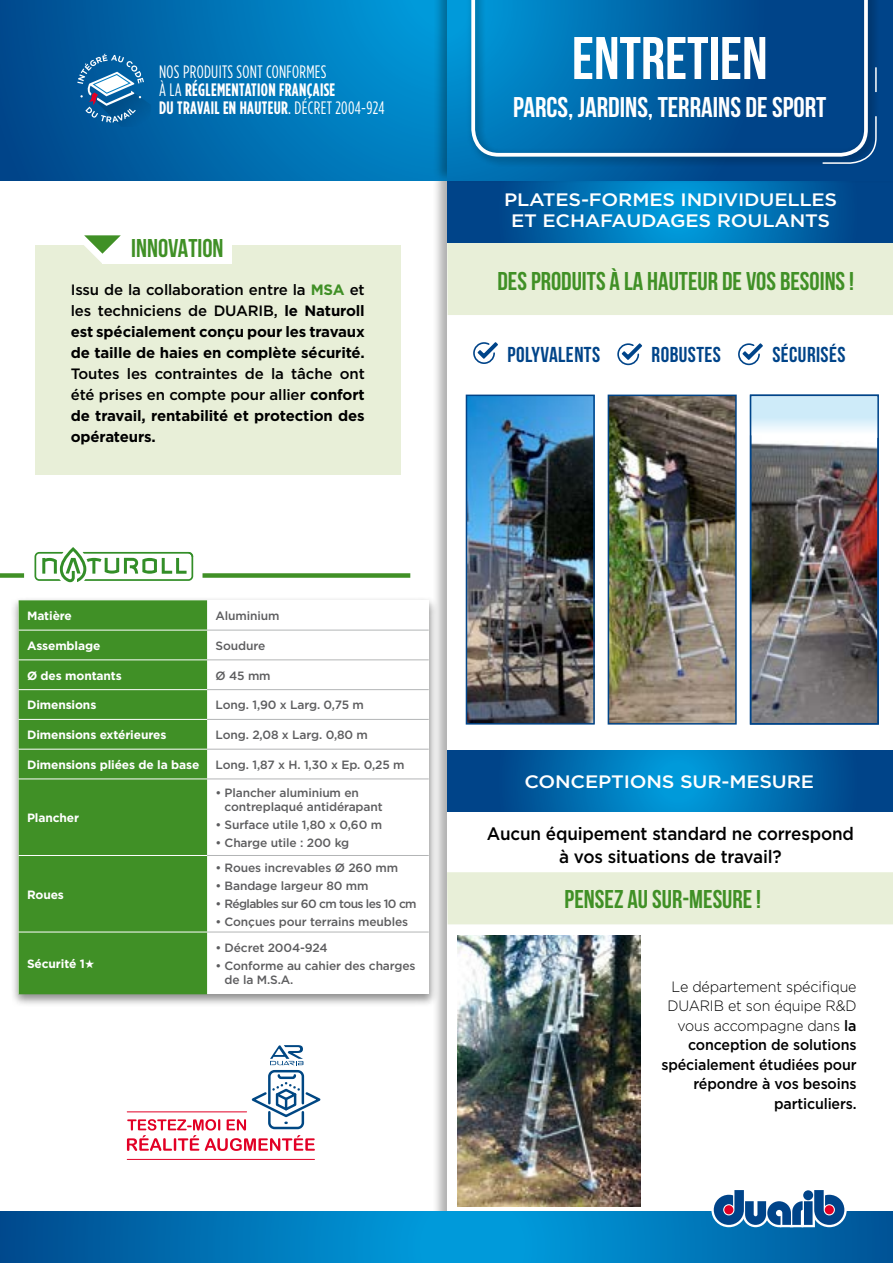
<style>
.page{position:relative;width:893px;height:1263px;background:#fff}
.page>*{position:absolute;margin:0;border:0;box-sizing:border-box;transform-origin:0 0}
.t1{font:700 60px "Bebas Neue";color:#fff}
.t2{font:700 28.5px "Bebas Neue";color:#fff}
.t3{font:700 25.65px "Bebas Neue";color:#409026}
.t4{font:700 21.6px "Bebas Neue";letter-spacing:.02em;color:#004489}
.t5{font:18px/18px "Gotham Condensed";letter-spacing:.02em;color:#fff;scale:.95 1}
.t6{font:500 18px/21.6px "Gotham";letter-spacing:-.01em;color:#fff;text-align:center;scale:1.1 1}
.t7{font:500 18px/22.5px "Gotham";letter-spacing:-.01em;color:#000;text-align:center;scale:.95 1}
.t8{font:500 15px/19.5px "Gotham";letter-spacing:-.01em;color:#000;text-align:right;scale:.95 1}
.t9{font:700 15px/21px "Gotham";letter-spacing:-.01em;color:#000;text-align:justify}
.t10{font:500 15px/21px "Gotham";letter-spacing:-.01em;color:#000;text-align:justify}
.t11{font:500 12px/14.4px "Gotham";letter-spacing:-.01em;color:#5d5d5f}
.t12{font:700 12px "Gotham";letter-spacing:-.01em;color:#fff}
.t13{font:500 12px "Gotham";letter-spacing:-.05em;color:#5d5d5f}
.s1{font-weight:700}
.s2{font-weight:500}
.s3{color:#409026}
.s4{font-weight:300}
</style>
<div class="page">
<div style="left:433px;top:167px;width:460px;height:1095px;background:#000;opacity:.31"></div>
<div style="left:447px;top:181px;width:446px;height:1079px;background:#fff"></div>
<svg style="left:0;top:0;width:433px;height:181px;background:#006eb0"></svg>
<svg style="left:1px;top:1212px;width:892px;height:51px;background:#0078ba"></svg>
<hr style="left:0;top:1212px;width:1px;height:51px;background:#00488d">
<div style="left:0;top:573px;width:24px;height:5px;background:#409026"></div>
<div style="left:203px;top:573px;width:207px;height:5px;background:#409026"></div>
<div style="left:11px;top:597px;width:426px;height:409px;background:#000;opacity:.45"></div>
<div style="left:19px;top:600px;width:410px;height:394px;background:#fff"></div>
<div style="left:19px;top:600px;width:188px;height:394px;background:#409026"></div>
<hr style="left:207px;top:630px;width:222px;height:1px;background:#b3b5b6">
<hr style="left:207px;top:659px;width:222px;height:1px;background:#b3b5b6">
<hr style="left:207px;top:689px;width:222px;height:1px;background:#b3b5b6">
<hr style="left:207px;top:719px;width:222px;height:1px;background:#b3b5b6">
<hr style="left:207px;top:749px;width:222px;height:1px;background:#b3b5b6">
<hr style="left:207px;top:778px;width:222px;height:1px;background:#b3b5b6">
<hr style="left:207px;top:855px;width:222px;height:1px;background:#b3b5b6">
<hr style="left:207px;top:932px;width:222px;height:1px;background:#b3b5b6">
<hr style="left:19px;top:630px;width:188px;height:1px;background:#fff">
<hr style="left:19px;top:659px;width:188px;height:1px;background:#fff">
<hr style="left:19px;top:689px;width:188px;height:1px;background:#fff">
<hr style="left:19px;top:719px;width:188px;height:1px;background:#fff">
<hr style="left:19px;top:749px;width:188px;height:1px;background:#fff">
<hr style="left:19px;top:778px;width:188px;height:1px;background:#fff">
<hr style="left:19px;top:855px;width:188px;height:1px;background:#fff">
<hr style="left:19px;top:932px;width:188px;height:1px;background:#fff">
<div style="left:35px;top:246px;width:365px;height:229px;background:#e8efd8"></div>
<div style="left:447px;top:243px;width:446px;height:72px;background:#e8efd8"></div>
<div style="left:447px;top:872px;width:446px;height:52px;background:#e8efd8"></div>
<svg style="left:711px;top:1190px;width:136px;height:37px"></svg>
<div style="left:825px;top:1205px;width:9px;height:9px;background:#e20025;border-radius:50%"></div>
<svg style="left:447px;top:183px;width:446px;height:60px;background:#0069ab"></svg>
<img style="left:753px;top:443px;width:123px;height:279px">
<svg style="left:447px;top:750px;width:446px;height:62px;background:#0069ab"></svg>
<svg style="left:473px;top:342px;width:25px;height:22px"></svg>
<svg style="left:617px;top:343px;width:25px;height:23px"></svg>
<svg style="left:738px;top:343px;width:25px;height:23px"></svg>
<div style="left:102px;top:230px;width:130px;height:34px;background:#fff"></div>
<svg style="left:80px;top:235px;width:41px;height:28px"></svg>
<img style="left:458px;top:935px;width:182px;height:271px">
<svg style="left:77px;top:54px;width:74px;height:73px;background:#2f76ac"></svg>
<img style="left:611px;top:398px;width:123px;height:324px">
<div style="left:608px;top:395px;width:129px;height:330px;border:2px solid #004489"></div>
<img style="left:469px;top:398px;width:123px;height:324px">
<div style="left:466px;top:395px;width:129px;height:330px;border:2px solid #004489"></div>
<svg style="left:127px;top:1045px;width:194px;height:106px"></svg>
<hr style="left:127px;top:1111px;width:120px;height:1px;background:#e20025">
<hr style="left:127px;top:1159px;width:187px;height:1px;background:#e20025">
<svg style="left:35px;top:547px;width:158px;height:35px"></svg>
<svg style="left:753px;top:398px;width:123px;height:33px;background:#d6eef9"></svg>
<div style="left:750px;top:395px;width:129px;height:330px;border:2px solid #004489"></div>
<div style="left:433px;top:0;width:460px;height:183px;background:#000;opacity:.31"></div>
<svg style="left:448px;top:0;width:445px;height:181px;background:#0060a3"></svg>
<div style="left:467px;top:0;width:412px;height:168px;background:#000;opacity:.45"></div>
<svg style="left:471px;top:0;width:397px;height:157px;background:#0965a5"></svg>
<svg style="left:821px;top:115px;width:56px;height:50px;background:#255d95"></svg>
<hr style="left:875px;top:67px;width:2px;height:25px;background:#fff">
<h3 class="t5" style="left:159px;top:62px;width:239px">NOS PRODUITS SONT CONFORMES<br>À LA <span class="s1">RÉGLEMENTATION FRANÇAISE<br>DU TRAVAIL EN HAUTEUR</span>. DÉCRET 2004-924</h3>
<h3 class="t3" style="left:131px;top:234px;width:94px">INNOVATION</h3>
<p class="t9" style="left:71px;top:279px;width:296px"><span class="s2">Issu de la collaboration entre la</span> <span class="s3">MSA</span> <span class="s2">et les techniciens de DUARIB,</span> le Naturoll est spécialement conçu pour les travaux de taille de haies en complète sécurité.</p>
<p class="t10" style="left:71px;top:363px;width:296px">Toutes les contraintes de la tâche ont été prises en compte pour allier <span class="s1">confort de travail, rentabilité et protection des opérateurs.</span></p>
<p class="t12" style="left:27px;top:608px;width:46px">Matière</p>
<p class="t11" style="left:216px;top:608px;width:65px">Aluminium</p>
<p class="t12" style="left:27px;top:638px;width:75px">Assemblage</p>
<p class="t11" style="left:216px;top:638px;width:51px">Soudure</p>
<p class="t12" style="left:27px;top:667px;width:96px">Ø des montants</p>
<p class="t11" style="left:216px;top:668px;width:57px">Ø 45 mm</p>
<p class="t12" style="left:27px;top:697px;width:71px">Dimensions</p>
<p class="t11" style="left:216px;top:698px;width:150px">Long. 1,90 x Larg. 0,75 m</p>
<p class="t12" style="left:27px;top:727px;width:141px">Dimensions extérieures</p>
<p class="t11" style="left:216px;top:727px;width:154px">Long. 2,08 x Larg. 0,80 m</p>
<p class="t12" style="left:27px;top:757px;width:174px">Dimensions pliées de la base</p>
<p class="t11" style="left:216px;top:757px;width:191px">Long. 1,87 x H. 1,30 x Ep. 0,25 m</p>
<p class="t12" style="left:27px;top:810px;width:54px">Plancher</p>
<p class="t12" style="left:27px;top:886px;width:38px">Roues</p>
<p class="t12" style="left:27px;top:956px;width:69px">Sécurité 1★</p>
<p class="t11" style="left:225px;top:785px;width:160px;text-indent:-9px">• Plancher aluminium en contreplaqué antidérapant</p>
<p class="t11" style="left:216px;top:817px;width:168px">• Surface utile 1,80 x 0,60 m</p>
<p class="t11" style="left:216px;top:835px;width:135px">• Charge utile : 200 kg</p>
<p class="t11" style="left:216px;top:860px;width:184px">• Roues increvables Ø 260 mm</p>
<p class="t11" style="left:216px;top:878px;width:154px">• Bandage largeur 80 mm</p>
<p class="t13" style="left:216px;top:895px;width:203px">• Réglables sur 60 cm tous les 10 cm</p>
<p class="t11" style="left:216px;top:914px;width:194px">• Conçues pour terrains meubles</p>
<p class="t11" style="left:216px;top:941px;width:114px">• Décret 2004-924</p>
<p class="t11" style="left:225px;top:959px;width:193px;line-height:13.5px;text-indent:-9px">• Conforme au cahier des charges de la M.S.A.</p>
<h1 class="t1" style="left:572px;top:25px;width:197px">ENTRETIEN</h1>
<h2 class="t2" style="left:513px;top:91px;width:315px">PARCS, JARDINS, TERRAINS DE SPORT</h2>
<h3 class="t6" style="left:504px;top:188px;width:304px">PLATES-FORMES INDIVIDUELLES<br>ET ECHAFAUDAGES ROULANTS</h3>
<h3 class="t3" style="left:497px;top:267px;width:358px">DES PRODUITS À LA HAUTEUR DE VOS BESOINS !</h3>
<h3 class="t4" style="left:507px;top:343px;width:94px">POLYVALENTS</h3>
<h3 class="t4" style="left:652px;top:343px;width:71px">ROBUSTES</h3>
<h3 class="t4" style="left:772px;top:343px;width:75px">SÉCURISÉS</h3>
<h3 class="t6" style="left:524px;top:771px;width:265px">CONCEPTIONS SUR-MESURE</h3>
<h3 class="t7" style="left:487px;top:822px;width:388px">Aucun équipement standard ne correspond à vos situations de travail?</h3>
<h3 class="t3" style="left:565px;top:885px;width:198px">PENSEZ AU SUR-MESURE !</h3>
<p class="t8" style="left:661px;top:977px;width:207px"><span class="s4">Le département spécifique<br>DUARIB et son équipe R&amp;D vous accompagne dans</span> la conception de solutions spécialement étudiées pour répondre à vos besoins particuliers.</p>
</div>
